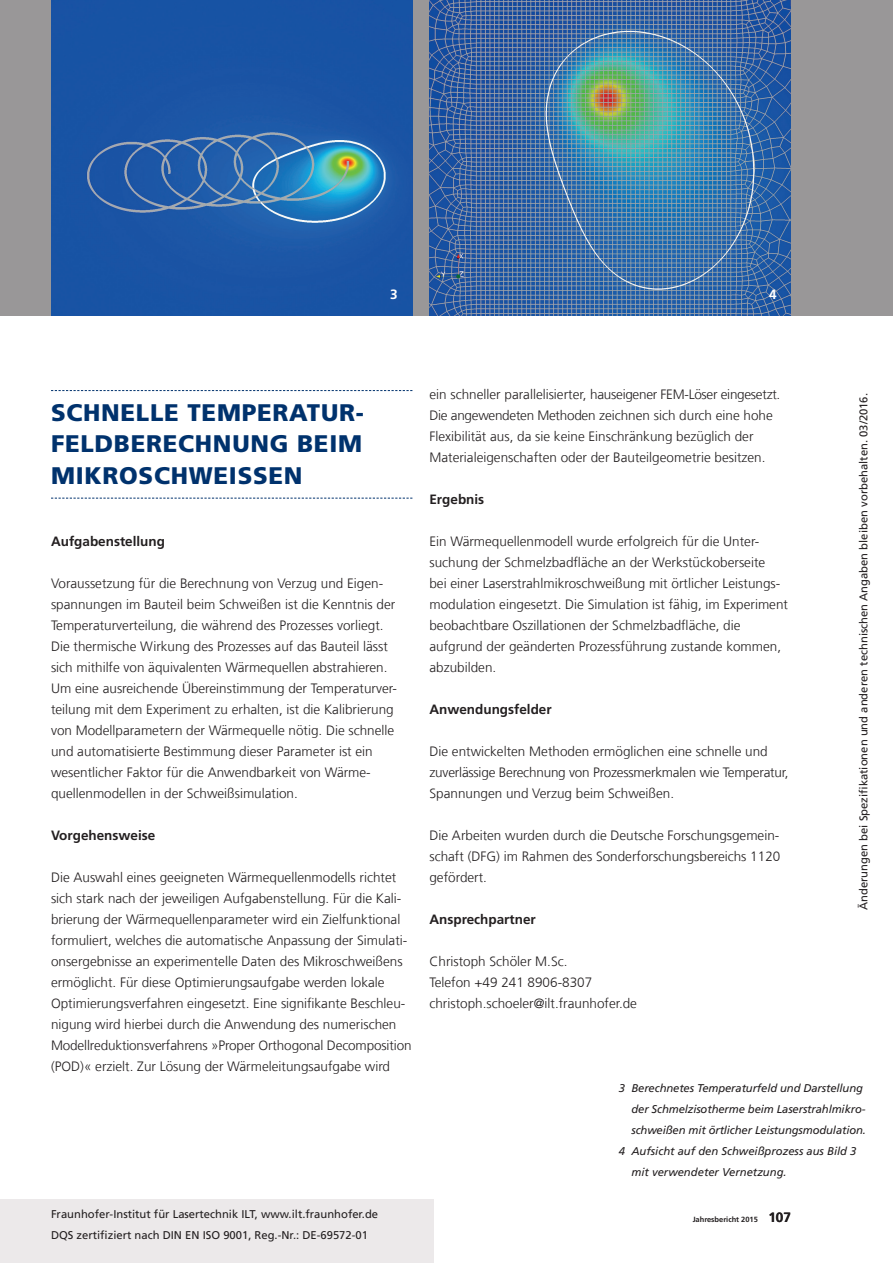
<style>
.page{position:relative;width:893px;height:1263px;background:#fff}
.page>*{position:absolute;margin:0;border:0;box-sizing:border-box;transform-origin:0 0}
.t1{font:900 24px/31.5px "Frutiger LT Com";letter-spacing:.03em;color:#00326d;text-align:justify}
.t2{font:300 13.5px/21px "Frutiger LT Com";color:#231f20}
.t3{font:700 13.5px "Frutiger LT Com";color:#231f20}
.t4{font:700 13.5px "Frutiger LT Com";color:#fff}
.t5{font:11.25px/21px "Frutiger LT Com";color:#231f20}
.t6{font:italic 11.25px "Frutiger LT Com";letter-spacing:-.01em;color:#231f20}
.t7{font:700 7.5px "Frutiger LT Com";color:#231f20}
.s1{font-size:13.5px}
</style>
<div class="page">
<div style="left:0;top:1199px;width:434px;height:64px;background:#ece9ea"></div>
<div style="left:0;top:0;width:893px;height:315px;background:#999798"></div>
<img style="left:51px;top:0;width:361px;height:315px">
<svg style="left:51px;top:390px;width:361px;height:1px"></svg>
<svg style="left:51px;top:498px;width:361px;height:1px"></svg>
<img style="left:429px;top:0;width:362px;height:315px">
<p class="t4" style="left:390px;top:286px;width:9px">3</p>
<p class="t4" style="left:769px;top:286px;width:9px">4</p>
<h1 class="t1" style="left:51px;top:397px;width:314px">SCHNELLE TEMPERATUR-FELDBERECHNUNG BEIM MIKROSCHWEISSEN</h1>
<p class="t3" style="left:51px;top:533px;width:116px">Aufgabenstellung</p>
<p class="t2" style="left:51px;top:573px;width:348px">Voraussetzung für die Berechnung von Verzug und Eigen&shy;spannungen im Bauteil beim Schweißen ist die Kenntnis der Temperaturverteilung, die während des Prozesses vorliegt.<br>Die thermische Wirkung des Prozesses auf das Bauteil lässt sich mithilfe von äquivalenten Wärmequellen abstrahieren.<br>Um eine ausreichende Übereinstimmung der Temperaturver&shy;teilung mit dem Experiment zu erhalten, ist die Kalibrierung von Modellparametern der Wärmequelle nötig. Die schnelle und automatisierte Bestimmung dieser Parameter ist ein wesentlicher Faktor für die Anwendbarkeit von Wärme&shy;quellenmodellen in der Schweißsimulation.</p>
<p class="t3" style="left:51px;top:828px;width:106px">Vorgehensweise</p>
<p class="t2" style="left:51px;top:867px;width:362px">Die Auswahl eines geeigneten Wärmequellenmodells richtet sich stark nach der jeweiligen Aufgabenstellung. Für die Kali&shy;brierung der Wärmequellenparameter wird ein Zielfunktional formuliert, welches die automatische Anpassung der Simulati&shy;onsergebnisse an experimentelle Daten des Mikroschweißens ermöglicht. Für diese Optimierungsaufgabe werden lokale Optimierungsverfahren eingesetzt. Eine signifikante Beschleu&shy;nigung wird hierbei durch die Anwendung des numerischen Modellreduktionsverfahrens »Proper Orthogonal Decomposition (POD)« erzielt. Zur Lösung der Wärmeleitungsaufgabe wird</p>
<p class="t2" style="left:429px;top:384px;width:352px">ein schneller parallelisierter, hauseigener FEM-Löser eingesetzt.<br>Die angewendeten Methoden zeichnen sich durch eine hohe Flexibilität aus, da sie keine Einschränkung bezüglich der Materialeigenschaften oder der Bauteilgeometrie besitzen.</p>
<p class="t3" style="left:429px;top:491px;width:56px">Ergebnis</p>
<p class="t2" style="left:429px;top:531px;width:360px">Ein Wärmequellenmodell wurde erfolgreich für die Unter&shy;suchung der Schmelzbadfläche an der Werkstückoberseite<br>bei einer Laserstrahlmikroschweißung mit örtlicher Leistungs&shy;modulation eingesetzt. Die Simulation ist fähig, im Experiment beobachtbare Oszillationen der Schmelzbadfläche, die aufgrund der geänderten Prozessführung zustande kommen, abzubilden.</p>
<p class="t3" style="left:429px;top:701px;width:124px">Anwendungsfelder</p>
<p class="t2" style="left:429px;top:741px;width:361px">Die entwickelten Methoden ermöglichen eine schnelle und zuverlässige Berechnung von Prozessmerkmalen wie Temperatur,<br>Spannungen und Verzug beim Schweißen.</p>
<p class="t2" style="left:429px;top:825px;width:352px;text-align:justify">Die Arbeiten wurden durch die Deutsche Forschungsgemein&shy;schaft (DFG) im Rahmen des Sonderforschungsbereichs 1120 gefördert.</p>
<p class="t3" style="left:429px;top:911px;width:108px">Ansprechpartner</p>
<p class="t2" style="left:429px;top:951px;width:209px">Christoph Schöler M.Sc.<br>Telefon +49 241 8906-8307 christoph.schoeler@ilt.fraunhofer.de</p>
<p class="t5" style="left:853px;top:910px;width:518px;rotate:-90deg">Änderungen bei Spezifikationen und anderen technischen Angaben bleiben vorbehalten. 03/2016.</p>
<p class="t5" style="left:51px;top:1204px;width:329px">Fraunhofer-Institut für Lasertechnik ILT, www.ilt.fraunhofer.de<br>DQS zertifiziert nach DIN EN ISO 9001, Reg.-Nr.: DE-69572-01</p>
<p class="t6" style="left:619px;top:1082px;width:246px">3 Berechnetes Temperaturfeld und Darstellung</p>
<p class="t6" style="left:631px;top:1103px;width:236px">der Schmelzisotherme beim Laserstrahlmikro-</p>
<p class="t6" style="left:631px;top:1124px;width:236px">schweißen mit örtlicher Leistungsmodulation.</p>
<p class="t6" style="left:619px;top:1145px;width:239px">4 Aufsicht auf den Schweißprozess aus Bild 3</p>
<p class="t6" style="left:631px;top:1166px;width:157px">mit verwendeter Vernetzung.</p>
<p class="t7" style="left:693px;top:1215px;width:100px">Jahresbericht 2015 <span class="s1">107</span></p>
</div>
